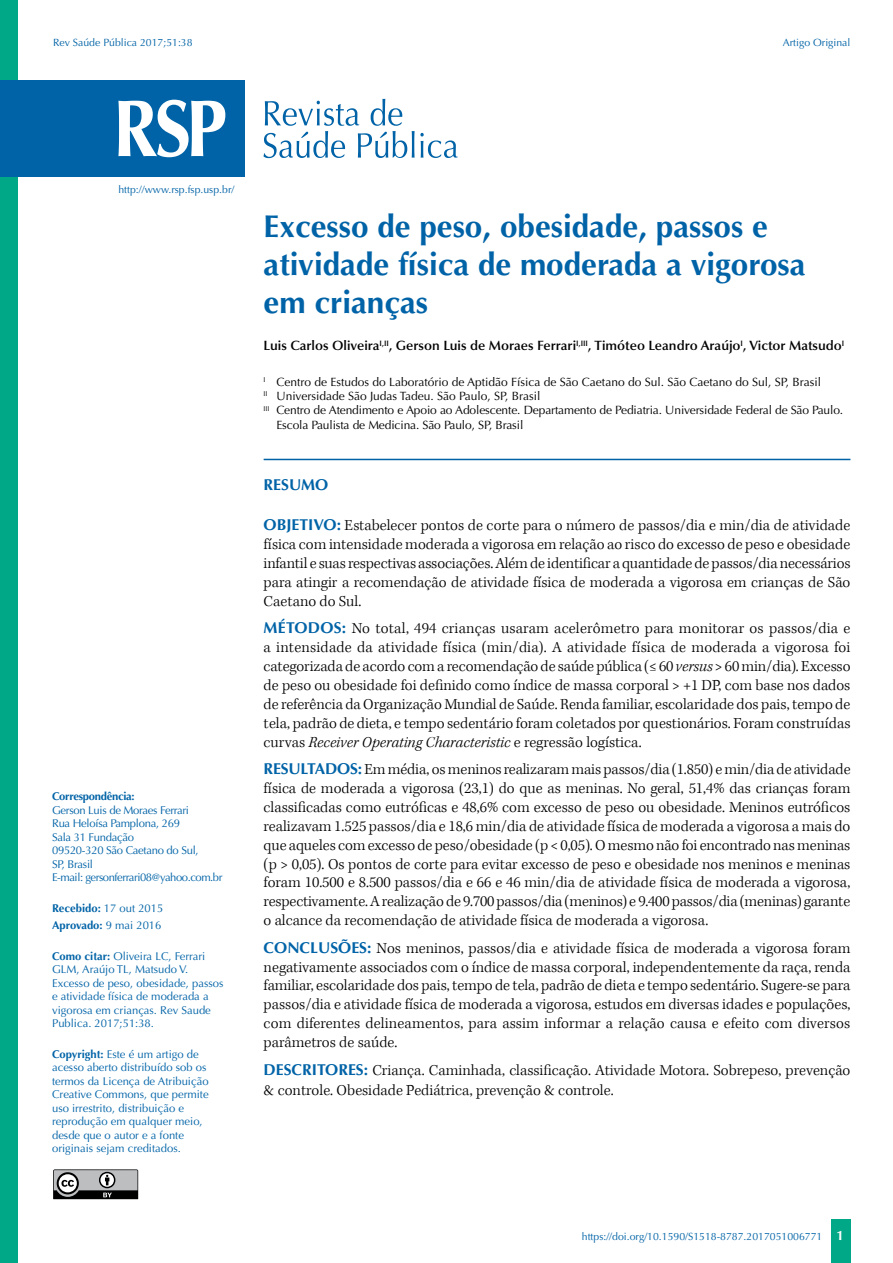
<style>
.page{position:relative;width:893px;height:1263px;background:#fff}
.page>*{position:absolute;margin:0;border:0;box-sizing:border-box;transform-origin:0 0}
.t1{font:700 31.5px/37.8px "Optima";color:#0063a7}
.t2{font:300 15.75px/18.9px "Kepler Std";color:#000;text-align:justify}
.t3{font:700 15.75px "Optima";color:#0063a7}
.t4{font:600 13.5px "Optima";color:#000}
.t5{font:12px "Optima";letter-spacing:-.01em;color:#000}
.t6{font:11.25px/13.5px "Optima";color:#0063a7}
.t7{font:11.25px/13.5px "Optima";letter-spacing:-.025em;color:#0063a7}
.t8{font:700 11.25px/17.7px "Optima";color:#0063a7}
.t9{font:700 11.25px "Optima";letter-spacing:-.025em;color:#0063a7}
.t10{font:10.5px "Optima";color:#0063a7}
.s1{font-weight:400}
.s2{font-weight:700}
.s3{font-family:"Optima";font-weight:700;color:#0063a7}
.s4{font-style:italic}
.s5{font-weight:700;font-size:13.5px;color:#fff}
</style>
<div class="page">
<div style="left:831px;top:1220px;width:20px;height:43px;background:#00a887"></div>
<svg style="left:53px;top:1169px;width:85px;height:30px;background:#7e7f80"></svg>
<div style="left:0;top:0;width:18px;height:1263px;background:#00a887"></div>
<hr style="left:264px;top:459px;width:586px;height:1px;background:#0063a7">
<svg style="left:263px;top:99px;width:195px;height:59px"></svg>
<div style="left:0;top:80px;width:244px;height:96px;background:#0063a7"></div>
<svg style="left:118px;top:100px;width:107px;height:57px"></svg>
<p class="t10" style="left:53px;top:36px;width:141px">Rev Saúde Pública 2017;51:38</p>
<p class="t10" style="left:783px;top:36px;width:69px">Artigo Original</p>
<p class="t10" style="left:118px;top:183px;width:117px">http://www.rsp.fsp.usp.br/</p>
<p class="t9" style="left:52px;top:790px;width:84px">Correspondência:</p>
<p class="t7" style="left:52px;top:803px;width:172px">Gerson Luis de Moraes Ferrari<br>Rua Heloísa Pamplona, 269<br>Sala 31 Fundação<br>09520-320 São Caetano do Sul,<br>SP, Brasil<br>E-mail: gersonferrari08@yahoo.com.br</p>
<p class="t8" style="left:52px;top:899px;width:113px">Recebido: <span class="s1">17 out 2015<br></span>Aprovado: <span class="s1">9 mai 2016</span></p>
<p class="t6" style="left:52px;top:949px;width:173px"><span class="s2">Como citar:</span> Oliveira LC, Ferrari<br>GLM, Araújo TL, Matsudo V.<br>Excesso de peso, obesidade, passos e atividade física de moderada a vigorosa em crianças. Rev Saude<br>Publica. 2017;51:38.</p>
<p class="t6" style="left:52px;top:1047px;width:158px"><span class="s2">Copyright:</span> Este é um artigo de acesso aberto distribuído sob os termos da Licença de Atribuição<br>Creative Commons, que permite uso irrestrito, distribuição e reprodução em qualquer meio, desde que o autor e a fonte originais sejam creditados.</p>
<h1 class="t1" style="left:264px;top:208px;width:543px">Excesso de peso, obesidade, passos e atividade física de moderada a vigorosa em crianças</h1>
<p class="t4" style="left:264px;top:338px;width:582px">Luis Carlos Oliveira<sup>I,II</sup>, Gerson Luis de Moraes Ferrari<sup>I,III</sup>, Timóteo Leandro Araújo<sup>I</sup>, Victor Matsudo<sup>I</sup></p>
<p class="t5" style="left:264px;top:375px;width:559px"><sup>I</sup> Centro de Estudos do Laboratório de Aptidão Física de São Caetano do Sul. São Caetano do Sul, SP, Brasil</p>
<p class="t5" style="left:264px;top:389px;width:278px"><sup>II</sup> Universidade São Judas Tadeu. São Paulo, SP, Brasil</p>
<p class="t5" style="left:264px;top:403px;width:581px"><sup>III</sup> Centro de Atendimento e Apoio ao Adolescente. Departamento de Pediatria. Universidade Federal de São Paulo.</p>
<p class="t5" style="left:276px;top:418px;width:248px">Escola Paulista de Medicina. São Paulo, SP, Brasil</p>
<p class="t3" style="left:264px;top:475px;width:66px">RESUMO</p>
<p class="t2" style="left:264px;top:516px;width:588px"><span class="s3">OBJETIVO:</span> Estabelecer pontos de corte para o número de passos/dia e min/dia de atividade física com intensidade moderada a vigorosa em relação ao risco do excesso de peso e obesidade infantil e suas respectivas associações. Além de identificar a quantidade de passos/dia necessários para atingir a recomendação de atividade física de moderada a vigorosa em crianças de São Caetano do Sul.</p>
<p class="t2" style="left:264px;top:619px;width:588px"><span class="s3">MÉTODOS:</span> No total, 494 crianças usaram acelerômetro para monitorar os passos/dia e a intensidade da atividade física (min/dia). A atividade física de moderada a vigorosa foi categorizada de acordo com a recomendação de saúde pública (≤ 60 <span class="s4">versus</span> &gt; 60 min/dia). Excesso de peso ou obesidade foi definido como índice de massa corporal &gt; +1 DP, com base nos dados de referência da Organização Mundial de Saúde. Renda familiar, escolaridade dos pais, tempo de tela, padrão de dieta, e tempo sedentário foram coletados por questionários. Foram construídas curvas <span class="s4">Receiver Operating Characteristic</span> e regressão logística.</p>
<p class="t2" style="left:264px;top:760px;width:588px"><span class="s3">RESULTADOS:</span> Em média, os meninos realizaram mais passos/dia (1.850) e min/dia de atividade física de moderada a vigorosa (23,1) do que as meninas. No geral, 51,4% das crianças foram classificadas como eutróficas e 48,6% com excesso de peso ou obesidade. Meninos eutróficos realizavam 1.525 passos/dia e 18,6 min/dia de atividade física de moderada a vigorosa a mais do que aqueles com excesso de peso/obesidade (p &lt; 0,05). O mesmo não foi encontrado nas meninas (p &gt; 0,05). Os pontos de corte para evitar excesso de peso e obesidade nos meninos e meninas foram 10.500 e 8.500 passos/dia e 66 e 46 min/dia de atividade física de moderada a vigorosa, respectivamente. A realização de 9.700 passos/dia (meninos) e 9.400 passos/dia (meninas) garante o alcance da recomendação de atividade física de moderada a vigorosa.</p>
<p class="t2" style="left:264px;top:939px;width:588px"><span class="s3">CONCLUSÕES:</span> Nos meninos, passos/dia e atividade física de moderada a vigorosa foram negativamente associados com o índice de massa corporal, independentemente da raça, renda familiar, escolaridade dos pais, tempo de tela, padrão de dieta e tempo sedentário. Sugere-se para passos/dia e atividade física de moderada a vigorosa, estudos em diversas idades e populações, com diferentes delineamentos, para assim informar a relação causa e efeito com diversos parâmetros de saúde.</p>
<p class="t2" style="left:264px;top:1061px;width:588px;line-height:19.8px"><span class="s3">DESCRITORES:</span> Criança. Caminhada, classificação. Atividade Motora. Sobrepeso, prevenção &amp; controle. Obesidade Pediátrica, prevenção &amp; controle.</p>
<p class="t10" style="left:582px;top:1230px;width:264px">https://doi.org/10.1590/S1518-8787.2017051006771 <span class="s5">1</span></p>
</div>
